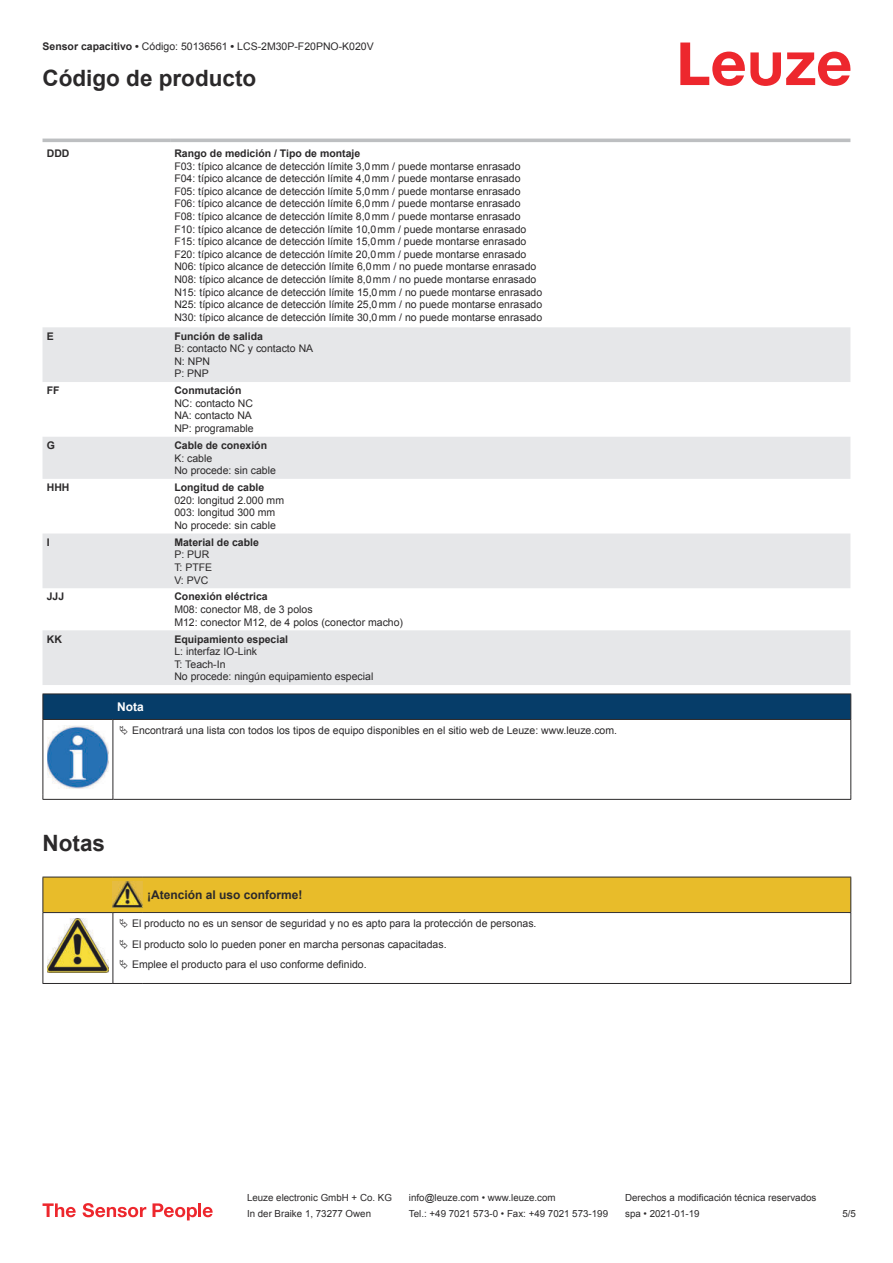
<style>
.page{position:relative;width:893px;height:1263px;background:#fff}
.page>*{position:absolute;margin:0;border:0;box-sizing:border-box;transform-origin:0 0}
.t1{font:700 22.5px "Arial";color:#2b292a}
.t2{font:700 12px "Arial";color:#2b292a}
.t3{font:700 12px "Arial";color:#fff}
.t4{font:10.5px/12.6px "Arial";color:#2b292a}
.t5{font:700 10.5px "Arial";color:#2b292a}
.t6{font:9.75px "Arial";color:#2b292a}
.s1{font-weight:700}
</style>
<div class="page">
<svg style="left:680px;top:43px;width:170px;height:43px"></svg>
<svg style="left:43px;top:327px;width:807px;height:358px;fill:#e6e7e9"></svg>
<hr style="left:43px;top:139px;width:127px;height:3px;background:#bdbfc1">
<hr style="left:170px;top:139px;width:680px;height:3px;background:#bdbfc1">
<svg style="left:43px;top:1203px;width:33px;height:14px"></svg>
<svg style="left:83px;top:1203px;width:63px;height:14px"></svg>
<svg style="left:153px;top:1203px;width:44px;height:17px"></svg>
<hr style="left:198px;top:1203px;width:3px;height:14px;background:#ed272d">
<svg style="left:203px;top:1207px;width:10px;height:10px"></svg>
<svg style="left:44px;top:720px;width:806px;height:79px"></svg>
<hr style="left:43px;top:693px;width:70px;height:1px;background:#2b292a">
<hr style="left:43px;top:719px;width:70px;height:1px;background:#2b292a">
<hr style="left:113px;top:693px;width:738px;height:1px;background:#2b292a">
<div style="left:43px;top:694px;width:808px;height:25px;background:#063d69"></div>
<hr style="left:113px;top:719px;width:738px;height:1px;background:#2b292a">
<hr style="left:43px;top:720px;width:1px;height:75px;background:#2b292a">
<hr style="left:113px;top:720px;width:1px;height:75px;background:#2b292a">
<hr style="left:850px;top:720px;width:1px;height:75px;background:#2b292a">
<hr style="left:43px;top:799px;width:70px;height:1px;background:#2b292a">
<hr style="left:113px;top:799px;width:738px;height:1px;background:#2b292a">
<img style="left:47px;top:726px;width:61px;height:63px">
<div style="left:115px;top:720px;width:734px;height:21px;background:#fff"></div>
<hr style="left:43px;top:983px;width:70px;height:1px;background:#2b292a">
<hr style="left:113px;top:983px;width:30px;height:1px;background:#2b292a">
<hr style="left:143px;top:983px;width:708px;height:1px;background:#2b292a">
<svg style="left:43px;top:877px;width:808px;height:106px"></svg>
<p class="t4" style="left:43px;top:41px;width:333px"><span class="s1">Sensor capacitivo •</span> Código: 50136561 <span class="s1">•</span> LCS-2M30P-F20PNO-K020V</p>
<h1 class="t1" style="left:43px;top:69px;width:215px">Código de producto</h1>
<p class="t5" style="left:47px;top:149px;width:24px">DDD</p>
<p class="t5" style="left:174px;top:149px;width:187px">Rango de medición / Tipo de montaje</p>
<p class="t4" style="left:174px;top:161px;width:369px">F03: típico alcance de detección límite 3,0 mm / puede montarse enrasado F04: típico alcance de detección límite 4,0 mm / puede montarse enrasado F05: típico alcance de detección límite 5,0 mm / puede montarse enrasado F06: típico alcance de detección límite 6,0 mm / puede montarse enrasado F08: típico alcance de detección límite 8,0 mm / puede montarse enrasado F10: típico alcance de detección límite 10,0 mm / puede montarse enrasado F15: típico alcance de detección límite 15,0 mm / puede montarse enrasado F20: típico alcance de detección límite 20,0 mm / puede montarse enrasado N06: típico alcance de detección límite 6,0 mm / no puede montarse enrasado N08: típico alcance de detección límite 8,0 mm / no puede montarse enrasado N15: típico alcance de detección límite 15,0 mm / no puede montarse enrasado N25: típico alcance de detección límite 25,0 mm / no puede montarse enrasado N30: típico alcance de detección límite 30,0 mm / no puede montarse enrasado</p>
<p class="t5" style="left:47px;top:332px;width:9px">E</p>
<p class="t5" style="left:174px;top:332px;width:90px">Función de salida</p>
<p class="t4" style="left:174px;top:343px;width:140px">B: contacto NC y contacto NA<br>N: NPN<br>P: PNP</p>
<p class="t5" style="left:47px;top:386px;width:14px">FF</p>
<p class="t5" style="left:174px;top:386px;width:69px">Conmutación</p>
<p class="t4" style="left:174px;top:398px;width:81px">NC: contacto NC<br>NA: contacto NA<br>NP: programable</p>
<p class="t5" style="left:47px;top:441px;width:10px">G</p>
<p class="t5" style="left:174px;top:441px;width:94px">Cable de conexión</p>
<p class="t4" style="left:174px;top:452px;width:103px">K: cable<br>No procede: sin cable</p>
<p class="t5" style="left:47px;top:483px;width:24px">HHH</p>
<p class="t5" style="left:174px;top:483px;width:91px">Longitud de cable</p>
<p class="t4" style="left:174px;top:495px;width:111px">020: longitud 2.000 mm<br>003: longitud 300 mm<br>No procede: sin cable</p>
<p class="t5" style="left:47px;top:538px;width:4px">I</p>
<p class="t5" style="left:174px;top:538px;width:86px">Material de cable</p>
<p class="t4" style="left:174px;top:549px;width:39px">P: PUR<br>T: PTFE<br>V: PVC</p>
<p class="t5" style="left:47px;top:592px;width:19px">JJJ</p>
<p class="t5" style="left:174px;top:592px;width:95px">Conexión eléctrica</p>
<p class="t4" style="left:174px;top:604px;width:230px">M08: conector M8, de 3 polos<br>M12: conector M12, de 4 polos (conector macho)</p>
<p class="t5" style="left:47px;top:635px;width:17px">KK</p>
<p class="t5" style="left:174px;top:635px;width:115px">Equipamiento especial</p>
<p class="t4" style="left:174px;top:646px;width:201px">L: interfaz IO-Link<br>T: Teach-In<br>No procede: ningún equipamiento especial</p>
<p class="t3" style="left:117px;top:702px;width:28px">Nota</p>
<p class="t4" style="left:132px;top:725px;width:487px">Encontrará una lista con todos los tipos de equipo disponibles en el sitio web de Leuze: www.leuze.com.</p>
<h1 class="t1" style="left:43px;top:834px;width:64px">Notas</h1>
<p class="t2" style="left:147px;top:890px;width:157px">¡Atención al uso conforme!</p>
<p class="t4" style="left:132px;top:914px;width:406px;line-height:20.2px">El producto no es un sensor de seguridad y no es apto para la protección de personas.<br>El producto solo lo pueden poner en marcha personas capacitadas.<br>Emplee el producto para el uso conforme definido.</p>
<p class="t6" style="left:247px;top:1194px;width:146px">Leuze electronic GmbH + Co. KG</p>
<p class="t6" style="left:409px;top:1194px;width:148px">info@leuze.com • www.leuze.com</p>
<p class="t6" style="left:625px;top:1194px;width:193px">Derechos a modificación técnica reservados</p>
<p class="t6" style="left:247px;top:1210px;width:126px">In der Braike 1, 73277 Owen</p>
<p class="t6" style="left:409px;top:1210px;width:201px">Tel.: +49 7021 573-0 • Fax: +49 7021 573-199</p>
<p class="t6" style="left:625px;top:1210px;width:76px">spa • 2021-01-19</p>
<p class="t6" style="left:842px;top:1210px;width:15px">5 /5</p>
</div>
